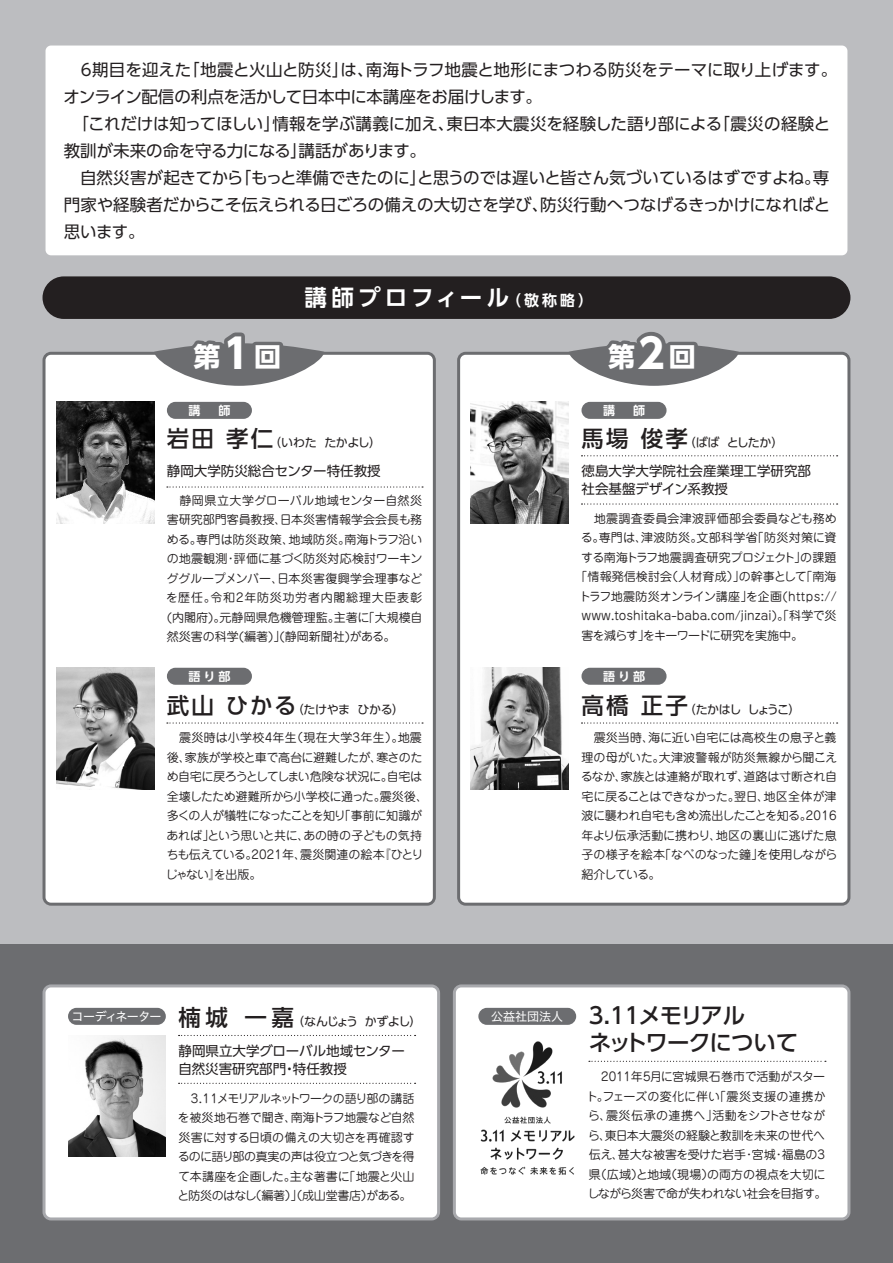
<style>
.page{position:relative;width:893px;height:1263px;background:#bcbdc0}
.page>*{position:absolute;margin:0;border:0;box-sizing:border-box;transform-origin:0 0}
.t1{font:700 27px "UD Shin Go Pr 6 N";color:#fff}
.t2{font:500 22.5px/27px "UD Shin Go Pr 6 N";letter-spacing:-.05em;color:#231f20}
.t3{font:700 22.5px "UD Shin Go Pr 6 N De";letter-spacing:.185em;color:#fff}
.t4{font:16.5px/27px "UD Shin Go Pr 6 N";letter-spacing:-.015em;color:#231f20}
.t5{font:13.5px/18px "UD Shin Go Pr 6 N";color:#231f20}
.t6{font:12px/19.5px "Jun 201 Pro";letter-spacing:-.01em;color:#231f20;text-align:justify}
.t7{font:12px "UD Shin Go Pr 6 N";letter-spacing:-.045em;color:#231f20}
.t8{font:12px "Jun 201 Pro";letter-spacing:.01em;color:#231f20}
.t9{font:12px "Jun 201 Pro";letter-spacing:.02em;color:#231f20}
.t10{font:12px "Jun 201 Pro";letter-spacing:-.035em;color:#231f20}
.t11{font:12px "Jun 201 Pro";letter-spacing:.03em;color:#231f20}
.t12{font:12px "Jun 201 Pro";letter-spacing:-.055em;color:#231f20}
.t13{font:12px "UD Shin Go Pr 6 N";letter-spacing:-.095em;color:#231f20}
.t14{font:12px "UD Shin Go Pr 6 N";letter-spacing:-.13em;color:#231f20}
.t15{font:12px "Hiragino Sans W4";letter-spacing:-.035em;color:#fff}
.t16{font:700 12px "UD Shin Go Pr 6 N De";letter-spacing:.25em;color:#fff}
.s1{font-size:40.5px}
.s2{font-size:15px}
.s3{font-weight:500;font-size:22.5px}
</style>
<div class="page">
<div style="left:0;top:944px;width:893px;height:319px;background:#6c6d70"></div>
<div style="left:43px;top:984px;width:397px;height:236px;background:#fff"></div>
<div style="left:453px;top:984px;width:397px;height:236px;background:#fff"></div>
<div style="left:43px;top:352px;width:393px;height:554px;background:#fff"></div>
<div style="left:43px;top:276px;width:807px;height:43px;background:#231f20;border-radius:21px"></div>
<div style="left:45px;top:45px;width:803px;height:211px;background:#fff"></div>
<div style="left:167px;top:668px;width:85px;height:17px;background:#6c6d70;border-radius:9px"></div>
<div style="left:167px;top:402px;width:85px;height:17px;background:#6c6d70;border-radius:9px"></div>
<div style="left:478px;top:1008px;width:98px;height:17px;background:#6c6d70;border-radius:9px"></div>
<div style="left:68px;top:1008px;width:98px;height:17px;background:#6c6d70;border-radius:9px"></div>
<div style="left:457px;top:352px;width:393px;height:554px;background:#fff"></div>
<div style="left:581px;top:668px;width:85px;height:17px;background:#6c6d70;border-radius:9px"></div>
<div style="left:581px;top:402px;width:85px;height:17px;background:#6c6d70;border-radius:9px"></div>
<img style="left:56px;top:402px;width:98px;height:121px">
<img style="left:471px;top:402px;width:98px;height:121px">
<img style="left:474px;top:1035px;width:106px;height:146px">
<img style="left:68px;top:1035px;width:98px;height:122px">
<img style="left:56px;top:668px;width:98px;height:121px">
<img style="left:471px;top:668px;width:98px;height:121px">
<svg style="left:167px;top:486px;width:256px;height:2px"></svg>
<svg style="left:167px;top:722px;width:256px;height:2px"></svg>
<svg style="left:154px;top:332px;width:170px;height:54px"></svg>
<svg style="left:581px;top:455px;width:257px;height:1px"></svg>
<svg style="left:581px;top:503px;width:257px;height:2px"></svg>
<svg style="left:581px;top:722px;width:257px;height:2px"></svg>
<svg style="left:569px;top:332px;width:170px;height:54px"></svg>
<svg style="left:589px;top:1061px;width:237px;height:1px"></svg>
<svg style="left:179px;top:1035px;width:237px;height:1px"></svg>
<svg style="left:179px;top:1083px;width:237px;height:1px"></svg>
<p class="t4" style="left:63px;top:56px;width:776px">　6期目を迎えた「地震と火山と防災」は、南海トラフ地震と地形にまつわる防災をテーマに取り上げます。オンライン配信の利点を活かして日本中に本講座をお届けします。<br>　「これだけは知ってほしい」情報を学ぶ講義に加え、東日本大震災を経験した語り部による「震災の経験と教訓が未来の命を守る力になる」講話があります。<br>　自然災害が起きてから「もっと準備できたのに」と思うのでは遅いと皆さん気づいているはずですよね。専門家や経験者だからこそ伝えられる日ごろの備えの大切さを学び、防災行動へつなげるきっかけになればと思います。</p>
<h1 class="t1" style="left:194px;top:335px;width:89px">第<span class="s1">1</span>回</h1>
<p class="t16" style="left:188px;top:400px;width:13px">講</p>
<p class="t16" style="left:218px;top:400px;width:13px">師</p>
<h2 class="t3" style="left:305px;top:279px;width:290px">講師プロフィール<span class="s2">（敬称略）</span></h2>
<h1 class="t1" style="left:608px;top:335px;width:89px">第<span class="s1">2</span>回</h1>
<p class="t16" style="left:603px;top:400px;width:13px">講</p>
<p class="t16" style="left:633px;top:400px;width:13px">師</p>
<p class="t7" style="left:167px;top:433px;width:216px"><span class="s3">岩田 孝仁</span>（いわた たかよし）</p>
<p class="t7" style="left:581px;top:433px;width:203px"><span class="s3">馬場 俊孝</span>（ばば としたか）</p>
<p class="t5" style="left:167px;top:462px;width:215px">静岡大学防災総合センター特任教授</p>
<p class="t6" style="left:166px;top:489px;width:258px">　静岡県立大学グローバル地域センター自然災害研究部門客員教授、日本災害情報学会会長も務める。専門は防災政策、地域防災。南海トラフ沿いの地震観測・評価に基づく防災対応検討ワーキンググループメンバー、日本災害復興学会理事などを歴任。令和2年防災功労者内閣総理大臣表彰(内閣府)。元静岡県危機管理監。主著に「大規模自然災害の科学(編著)」(静岡新聞社)がある。</p>
<p class="t5" style="left:581px;top:462px;width:231px">徳島大学大学院社会産業理工学研究部社会基盤デザイン系教授</p>
<p class="t11" style="left:594px;top:509px;width:245px">地震調査委員会津波評価部会委員なども務め</p>
<p class="t9" style="left:581px;top:528px;width:257px">る。専門は、津波防災。文部科学省「防災対策に資</p>
<p class="t10" style="left:581px;top:548px;width:257px">する南海トラフ地震調査研究プロジェクト」の課題</p>
<p class="t8" style="left:575px;top:567px;width:263px">「情報発信検討会（人材育成）」の幹事として「南海</p>
<p class="t6" style="left:579px;top:585px;width:259px">トラフ地震防災オンライン講座」を企画(https://</p>
<p class="t6" style="left:581px;top:605px;width:257px">www.toshitaka-baba.com/jinzai)。「科学で災</p>
<p class="t12" style="left:581px;top:626px;width:223px">害を減らす」をキーワードに研究を実施中。</p>
<p class="t16" style="left:188px;top:666px;width:44px">語り部</p>
<p class="t16" style="left:603px;top:666px;width:44px">語り部</p>
<p class="t7" style="left:167px;top:700px;width:239px"><span class="s3">武山 ひかる</span>（たけやま ひかる）</p>
<p class="t14" style="left:581px;top:700px;width:220px"><span class="s3">高橋 正子</span>（たかはし しょうこ）</p>
<p class="t6" style="left:166px;top:726px;width:264px;text-align:left">　震災時は小学校4年生（現在大学3年生）。地震後、家族が学校と車で高台に避難したが、寒さのため自宅に戻ろうとしてしまい危険な状況に。自宅は全壊したため避難所から小学校に通った。震災後、多くの人が犠牲になったことを知り「事前に知識があれば」という思いと共に、あの時の子どもの気持ちも伝えている。2021年、震災関連の絵本『ひとりじゃない』を出版。</p>
<p class="t6" style="left:581px;top:726px;width:258px">　震災当時、海に近い自宅には高校生の息子と義理の母がいた。大津波警報が防災無線から聞こえるなか、家族とは連絡が取れず、道路は寸断され自宅に戻ることはできなかった。翌日、地区全体が津波に襲われ自宅も含め流出したことを知る。2016年より伝承活動に携わり、地区の裏山に逃げた息子の様子を絵本「なべのなった鐘」を使用しながら紹介している。</p>
<p class="t13" style="left:179px;top:1011px;width:244px"><span class="s3">楠城 一嘉</span>（なんじょう かずよし）</p>
<p class="t15" style="left:72px;top:1005px;width:92px">コーディネーター</p>
<p class="t15" style="left:491px;top:1005px;width:73px">公益社団法人</p>
<p class="t5" style="left:178px;top:1041px;width:228px">静岡県立大学グローバル地域センター自然災害研究部門・特任教授</p>
<p class="t6" style="left:178px;top:1087px;width:239px">　3.11メモリアルネットワークの語り部の講話を被災地石巻で聞き、南海トラフ地震など自然災害に対する日頃の備えの大切さを再確認するのに語り部の真実の声は役立つと気づきを得て本講座を企画した。主な著書に「地震と火山と防災のはなし（編著）」（成山堂書店）がある。</p>
<h2 class="t2" style="left:589px;top:1001px;width:211px">3.11メモリアル<br>ネットワークについて</h2>
<p class="t6" style="left:587px;top:1066px;width:241px;text-align:left;text-indent:15px">2011年5月に宮城県石巻市で活動がスタート。フェーズの変化に伴い「震災支援の連携から、震災伝承の連携へ」活動をシフトさせながら、東日本大震災の経験と教訓を未来の世代へ伝え、甚大な被害を受けた岩手・宮城・福島の3県（広域）と地域（現場）の両方の視点を大切にしながら災害で命が失われない社会を目指す。</p>
</div>
